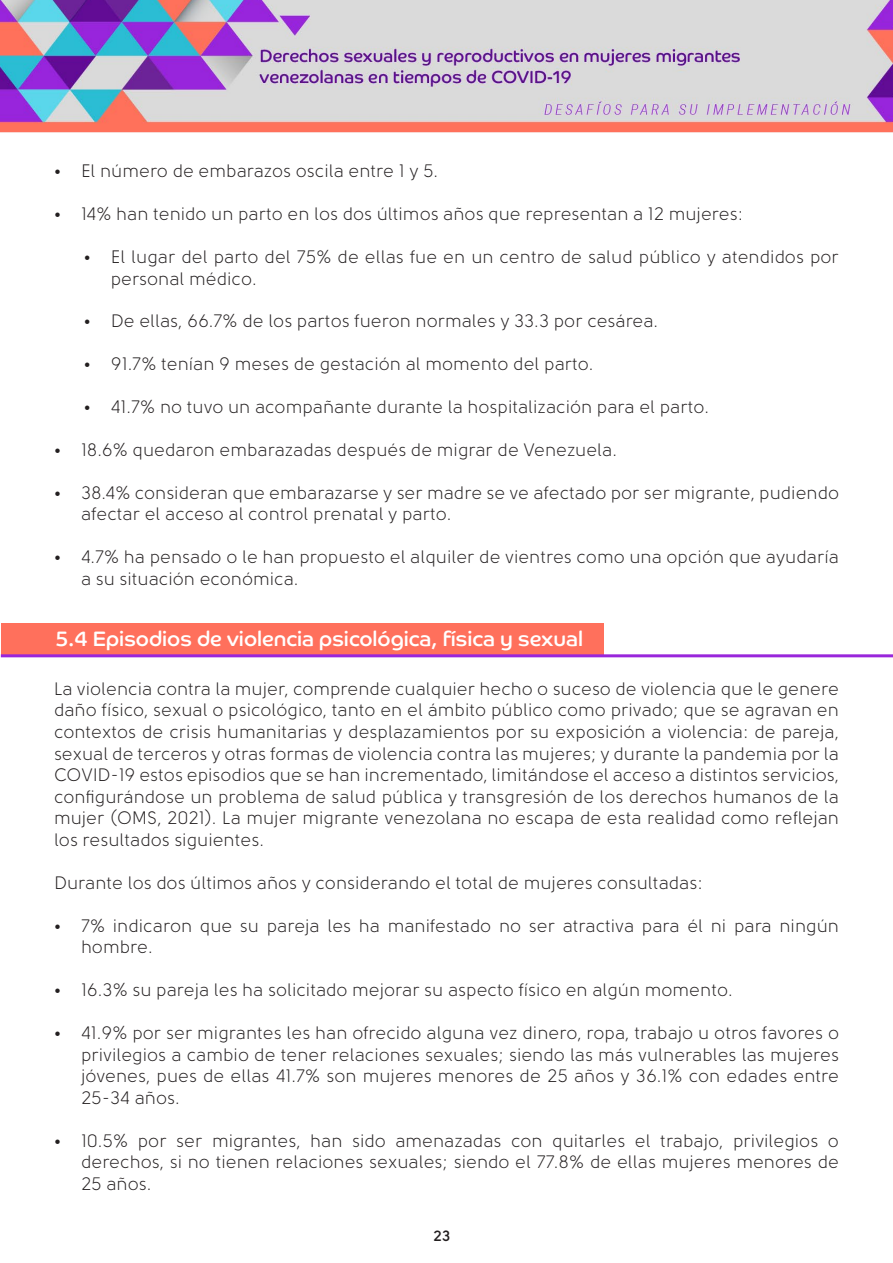
<style>
.page{position:relative;width:893px;height:1263px;background:#fff}
.page>*{position:absolute;margin:0;border:0;box-sizing:border-box;transform-origin:0 0}
.t1{font:21px "Co Headline Corp";color:#fff}
.t2{font:18px/21.6px "Solomon Sans Book";color:#231f20}
.t3{font:700 15px "Solomon Sans Semi";color:#231f20}
</style>
<div class="page">
<img style="left:0;top:0;width:893px;height:133px">
<div style="left:1px;top:623px;width:603px;height:32px;background:#ff705c"></div>
<hr style="left:1px;top:654px;width:892px;height:3px;background:#9926db">
<p class="t2" style="left:54px;top:160px;width:386px">• El número de embarazos oscila entre 1 y 5.</p>
<p class="t2" style="left:54px;top:203px;width:691px">• 14% han tenido un parto en los dos últimos años que representan a 12 mujeres:</p>
<p class="t2" style="left:111px;top:246px;width:730px;text-indent:-27px">• El lugar del parto del 75% de ellas fue en un centro de salud público y atendidos por personal médico.</p>
<p class="t2" style="left:84px;top:310px;width:576px">• De ellas, 66.7% de los partos fueron normales y 33.3 por cesárea.</p>
<p class="t2" style="left:84px;top:353px;width:511px">• 91.7% tenían 9 meses de gestación al momento del parto.</p>
<p class="t2" style="left:84px;top:396px;width:627px">• 41.7% no tuvo un acompañante durante la hospitalización para el parto.</p>
<p class="t2" style="left:54px;top:439px;width:565px">• 18.6% quedaron embarazadas después de migrar de Venezuela.</p>
<p class="t2" style="left:81px;top:482px;width:759px;text-indent:-27px">• 38.4% consideran que embarazarse y ser madre se ve afectado por ser migrante, pudiendo afectar el acceso al control prenatal y parto.</p>
<p class="t2" style="left:81px;top:546px;width:759px;text-indent:-27px">• 4.7% ha pensado o le han propuesto el alquiler de vientres como una opción que ayudaría a su situación económica.</p>
<p class="t1" style="left:56px;top:626px;width:528px">5.4 Episodios de violencia psicológica, física y sexual</p>
<p class="t2" style="left:54px;top:678px;width:786px;text-align:justify">La violencia contra la mujer, comprende cualquier hecho o suceso de violencia que le genere daño físico, sexual o psicológico, tanto en el ámbito público como privado; que se agravan en contextos de crisis humanitarias y desplazamientos por su exposición a violencia: de pareja, sexual de terceros y otras formas de violencia contra las mujeres; y durante la pandemia por la COVID-19 estos episodios que se han incrementado, limitándose el acceso a distintos servicios, configurándose un problema de salud pública y transgresión de los derechos humanos de la mujer (OMS, 2021). La mujer migrante venezolana no escapa de esta realidad como reflejan los resultados siguientes.</p>
<p class="t2" style="left:54px;top:872px;width:650px">Durante los dos últimos años y considerando el total de mujeres consultadas:</p>
<p class="t2" style="left:81px;top:915px;width:759px;text-indent:-27px">• 7% indicaron que su pareja les ha manifestado no ser atractiva para él ni para ningún hombre.</p>
<p class="t2" style="left:54px;top:979px;width:680px">• 16.3% su pareja les ha solicitado mejorar su aspecto físico en algún momento.</p>
<p class="t2" style="left:81px;top:1022px;width:760px;text-align:justify;text-indent:-27px">• 41.9% por ser migrantes les han ofrecido alguna vez dinero, ropa, trabajo u otros favores o privilegios a cambio de tener relaciones sexuales; siendo las más vulnerables las mujeres jóvenes, pues de ellas 41.7% son mujeres menores de 25 años y 36.1% con edades entre 25-34 años.</p>
<p class="t2" style="left:81px;top:1130px;width:759px;text-align:justify;text-indent:-27px">• 10.5% por ser migrantes, han sido amenazadas con quitarles el trabajo, privilegios o derechos, si no tienen relaciones sexuales; siendo el 77.8% de ellas mujeres menores de 25 años.</p>
<p class="t3" style="left:433px;top:1227px;width:18px">23</p>
</div>
